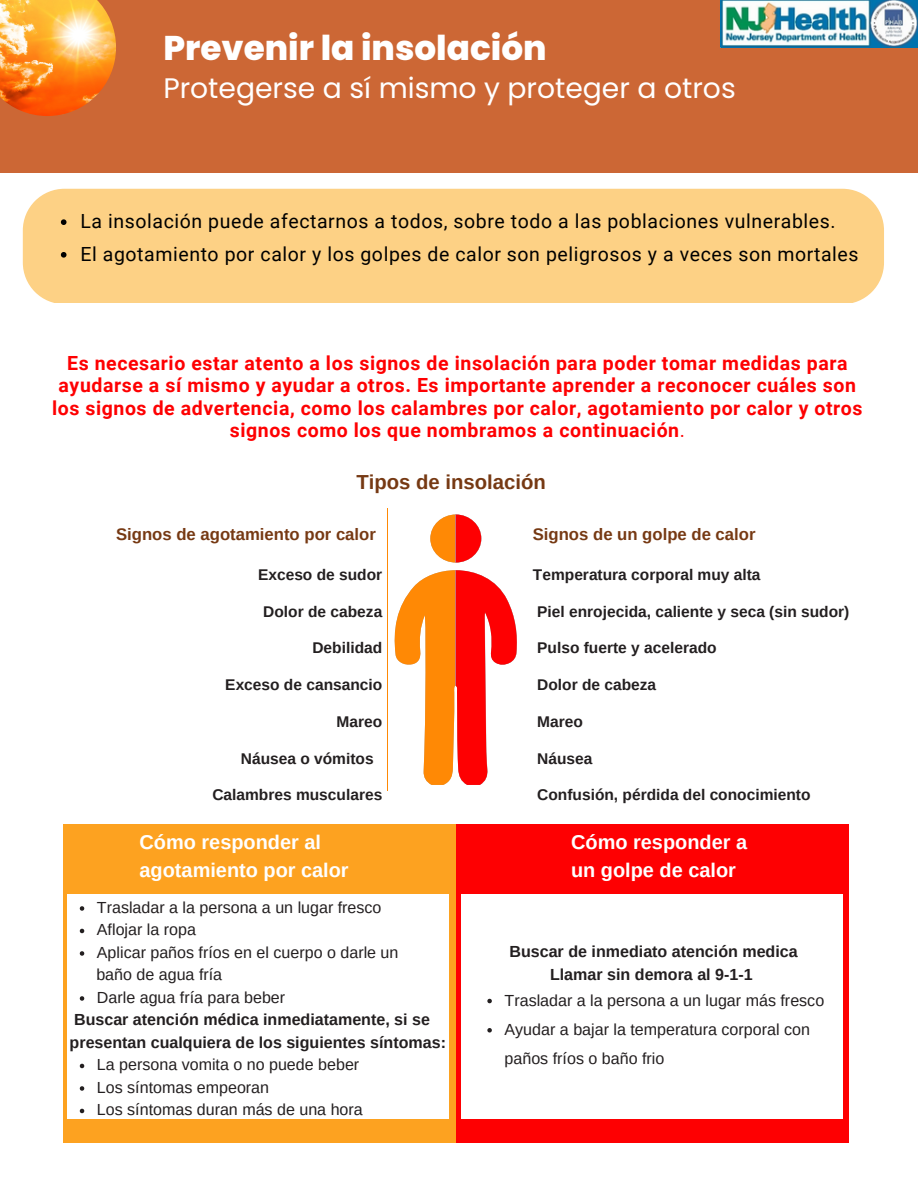
<style>
.page{position:relative;width:918px;height:1188px;background:#fff}
.page>*{position:absolute;margin:0;border:0;box-sizing:border-box;transform-origin:0 0}
.t1{font:800 34.2px "Poppins";color:#fff}
.t2{font:28.2px "Poppins";color:#fff}
.t3{font:700 20.25px "Arimo";color:#763913}
.t4{font:700 19.95px/27.9px "Arimo";color:#fff}
.t5{font:700 19.5px/22.5px "Roboto";letter-spacing:.03em;color:#fe0002;text-align:center}
.t6{font:19.5px/32.7px "Roboto";letter-spacing:.03em;color:#000}
.t7{font:700 16.65px "Arimo";color:#763913}
.t8{font:16.05px/22.5px "Arimo";color:#231f20}
.t9{font:700 16.05px/22.5px "Arimo";color:#231f20}
.t10{font:700 15.45px "Arimo";color:#231f20}
.s1{font-weight:400}
</style>
<div class="page">
<svg style="left:394px;top:514px;width:123px;height:271px"></svg>
<div style="left:23px;top:189px;width:861px;height:114px;background:#fdd185"></div>
<svg style="left:61px;top:219px;width:6px;height:6px"></svg>
<svg style="left:61px;top:252px;width:6px;height:6px"></svg>
<div style="left:0;top:0;width:918px;height:172px;background:#cc6735"></div>
<img style="left:0;top:0;width:116px;height:116px">
<img style="left:720px;top:0;width:198px;height:47px">
<div style="left:63px;top:824px;width:393px;height:318px;background:#fda220"></div>
<div style="left:456px;top:824px;width:393px;height:318px;background:#fe0002"></div>
<div style="left:67px;top:894px;width:382px;height:224px;background:#fff"></div>
<svg style="left:80px;top:906px;width:4px;height:5px"></svg>
<svg style="left:80px;top:929px;width:4px;height:4px"></svg>
<svg style="left:80px;top:951px;width:4px;height:5px"></svg>
<svg style="left:80px;top:996px;width:4px;height:5px"></svg>
<svg style="left:80px;top:1064px;width:4px;height:4px"></svg>
<svg style="left:80px;top:1086px;width:4px;height:5px"></svg>
<svg style="left:80px;top:1109px;width:4px;height:4px"></svg>
<div style="left:461px;top:894px;width:382px;height:224px;background:#fff"></div>
<svg style="left:487px;top:999px;width:5px;height:4px"></svg>
<svg style="left:487px;top:1028px;width:5px;height:5px"></svg>
<h1 class="t1" style="left:163px;top:24px;width:385px">Prevenir la insolación</h1>
<h2 class="t2" style="left:163px;top:68px;width:574px">Protegerse a sí mismo y proteger a otros</h2>
<p class="t6" style="left:81px;top:205px;width:779px">La insolación puede afectarnos a todos, sobre todo a las poblaciones vulnerables.<br>El agotamiento por calor y los golpes de calor son peligrosos y a veces son mortales</p>
<p class="t5" style="left:52px;top:352px;width:812px">Es necesario estar atento a los signos de insolación para poder tomar medidas para ayudarse a sí mismo y ayudar a otros. Es importante aprender a reconocer cuáles son los signos de advertencia, como los calambres por calor, agotamiento por calor y otros signos como los que nombramos a continuación<span class="s1">.</span></p>
<p class="t3" style="left:356px;top:470px;width:191px">Tipos de insolación</p>
<p class="t7" style="left:116px;top:525px;width:261px">Signos de agotamiento por calor</p>
<p class="t10" style="left:258px;top:566px;width:126px">Exceso de sudor</p>
<p class="t10" style="left:263px;top:603px;width:120px">Dolor de cabeza</p>
<p class="t10" style="left:312px;top:639px;width:71px">Debilidad</p>
<p class="t10" style="left:225px;top:676px;width:158px">Exceso de cansancio</p>
<p class="t10" style="left:337px;top:713px;width:47px">Mareo</p>
<p class="t10" style="left:241px;top:750px;width:134px">Náusea o vómitos</p>
<p class="t10" style="left:212px;top:786px;width:171px">Calambres musculares</p>
<p class="t7" style="left:533px;top:525px;width:224px">Signos de un golpe de calor</p>
<p class="t10" style="left:533px;top:566px;width:229px">Temperatura corporal muy alta</p>
<p class="t10" style="left:537px;top:603px;width:314px">Piel enrojecida, caliente y seca (sin sudor)</p>
<p class="t10" style="left:537px;top:639px;width:181px">Pulso fuerte y acelerado</p>
<p class="t10" style="left:537px;top:676px;width:120px">Dolor de cabeza</p>
<p class="t10" style="left:537px;top:713px;width:47px">Mareo</p>
<p class="t10" style="left:537px;top:750px;width:57px">Náusea</p>
<p class="t10" style="left:537px;top:786px;width:275px">Confusión, pérdida del conocimiento</p>
<p class="t4" style="left:140px;top:828px;width:211px">Cómo responder al agotamiento por calor</p>
<p class="t4" style="left:571px;top:828px;width:178px">Cómo responder a un golpe de calor</p>
<p class="t8" style="left:97px;top:896px;width:303px">Trasladar a la persona a un lugar fresco<br>Aflojar la ropa<br>Aplicar paños fríos en el cuerpo o darle un</p>
<p class="t8" style="left:97px;top:986px;width:190px">Darle agua fría para beber</p>
<p class="t8" style="left:96px;top:964px;width:127px">baño de agua fría</p>
<p class="t9" style="left:70px;top:1009px;width:378px">Buscar atención médica inmediatamente, si se presentan cualquiera de los siguientes síntomas:</p>
<p class="t8" style="left:97px;top:1054px;width:267px">La persona vomita o no puede beber<br>Los síntomas empeoran<br>Los síntomas duran más de una hora</p>
<p class="t9" style="left:509px;top:940px;width:290px;text-align:center">Buscar de inmediato atención medica<br>Llamar sin demora al 9-1-1</p>
<p class="t8" style="left:505px;top:985px;width:321px;line-height:29.2px">Trasladar a la persona a un lugar más fresco<br>Ayudar a bajar la temperatura corporal con paños fríos o baño frio</p>
</div>
